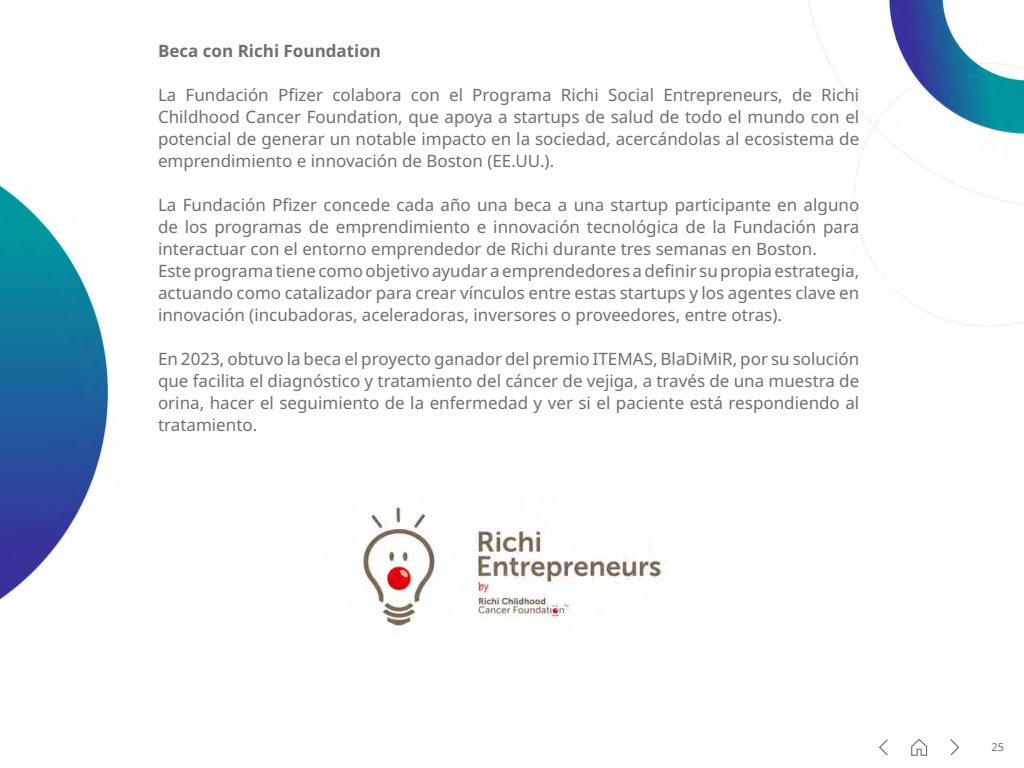
<style>
.page{position:relative;width:1024px;height:768px;background:#fff}
.page>*{position:absolute;margin:0;border:0;box-sizing:border-box;transform-origin:0 0}
.t1{font:17px/22px "Noto Sans";color:#6e7070;text-align:justify}
.t2{font:700 17px "Noto Sans";color:#6e7070}
.t3{font:11px "Noto Sans";color:#6e7070}
</style>
<div class="page">
<img style="left:0;top:0;width:1024px;height:756px">
<svg style="left:911px;top:739px;width:16px;height:17px"></svg>
<svg style="left:879px;top:739px;width:9px;height:16px"></svg>
<svg style="left:950px;top:739px;width:9px;height:16px"></svg>
<img style="left:300px;top:461px;width:424px;height:211px">
<p class="t2" style="left:158px;top:39px;width:225px">Beca con Richi Foundation</p>
<p class="t1" style="left:158px;top:84px;width:703px">La Fundación Pfizer colabora con el Programa Richi Social Entrepreneurs, de Richi Childhood Cancer Foundation, que apoya a startups de salud de todo el mundo con el potencial de generar un notable impacto en la sociedad, acercándolas al ecosistema de emprendimiento e innovación de Boston (EE.UU.).</p>
<p class="t1" style="left:158px;top:194px;width:703px;text-align:left">La Fundación Pfizer concede cada año una beca a una startup participante en alguno de los programas de emprendimiento e innovación tecnológica de la Fundación para interactuar con el entorno emprendedor de Richi durante tres semanas en Boston.<br>Este programa tiene como objetivo ayudar a emprendedores a definir su propia estrategia, actuando como catalizador para crear vínculos entre estas startups y los agentes clave en innovación (incubadoras, aceleradoras, inversores o proveedores, entre otras).</p>
<p class="t1" style="left:158px;top:348px;width:703px">En 2023, obtuvo la beca el proyecto ganador del premio ITEMAS, BlaDiMiR, por su solución que facilita el diagnóstico y tratamiento del cáncer de vejiga, a través de una muestra de orina, hacer el seguimiento de la enfermedad y ver si el paciente está respondiendo al tratamiento.</p>
<p class="t3" style="left:991px;top:740px;width:14px">25</p>
</div>
